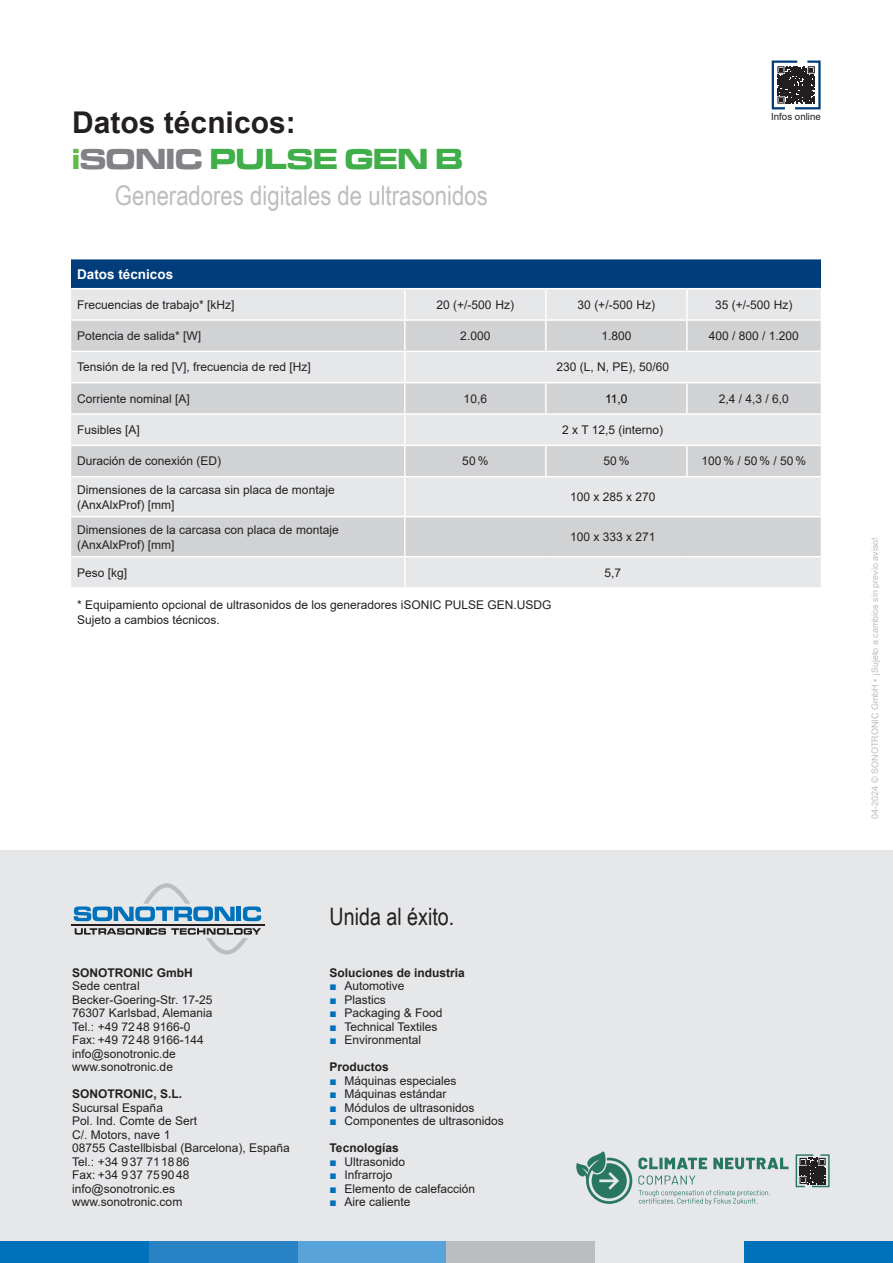
<style>
.page{position:relative;width:893px;height:1263px;background:#fff}
.page>*{position:absolute;margin:0;border:0;box-sizing:border-box;transform-origin:0 0}
.t1{font:700 expanded 30px "Microgramma Com";color:#40ae49}
.t2{font:700 30px "Arial";color:#231f20}
.t3{font:27px "Arial Narrow";color:#bcbdc0}
.t4{font:24px "Arial Narrow";color:#231f20}
.t5{font:700 13.5px "Arial";color:#fff}
.t6{font:12px/13.5px "Arial";color:#231f20}
.t7{font:700 12px "Arial";color:#231f20}
.t8{font:12px "Arial";color:#000}
.t9{font:9.75px "Arial";color:#231f20}
.t10{font:9px "Arial";color:#bcbdc0}
.s1{color:#60bb46}
.s2{color:#808285}
.s3{color:#0072bc}
</style>
<div class="page">
<div style="left:71px;top:259px;width:750px;height:30px;background:#013c7b"></div>
<div style="left:71px;top:289px;width:750px;height:298px;background:#e6e7e9"></div>
<svg style="left:71px;top:321px;width:750px;height:235px;background:#dadbdd"></svg>
<hr style="left:71px;top:259px;width:334px;height:1px;background:#fff">
<hr style="left:405px;top:259px;width:141px;height:1px;background:#fff">
<hr style="left:546px;top:259px;width:141px;height:1px;background:#fff">
<hr style="left:687px;top:259px;width:134px;height:1px;background:#fff">
<hr style="left:71px;top:288px;width:334px;height:1px;background:#fff">
<hr style="left:405px;top:288px;width:141px;height:1px;background:#fff">
<hr style="left:546px;top:288px;width:141px;height:1px;background:#fff">
<hr style="left:687px;top:288px;width:134px;height:1px;background:#fff">
<hr style="left:71px;top:319px;width:334px;height:2px;background:#fff">
<hr style="left:405px;top:319px;width:141px;height:2px;background:#fff">
<hr style="left:546px;top:319px;width:141px;height:2px;background:#fff">
<hr style="left:687px;top:319px;width:134px;height:2px;background:#fff">
<hr style="left:71px;top:351px;width:334px;height:1px;background:#fff">
<hr style="left:405px;top:351px;width:141px;height:1px;background:#fff">
<hr style="left:546px;top:351px;width:141px;height:1px;background:#fff">
<hr style="left:687px;top:351px;width:134px;height:1px;background:#fff">
<hr style="left:71px;top:382px;width:334px;height:1px;background:#fff">
<hr style="left:405px;top:382px;width:141px;height:1px;background:#fff">
<hr style="left:546px;top:382px;width:141px;height:1px;background:#fff">
<hr style="left:687px;top:382px;width:134px;height:1px;background:#fff">
<hr style="left:71px;top:413px;width:334px;height:2px;background:#fff">
<hr style="left:405px;top:413px;width:141px;height:2px;background:#fff">
<hr style="left:546px;top:413px;width:141px;height:2px;background:#fff">
<hr style="left:687px;top:413px;width:134px;height:2px;background:#fff">
<hr style="left:71px;top:445px;width:334px;height:1px;background:#fff">
<hr style="left:405px;top:445px;width:141px;height:1px;background:#fff">
<hr style="left:546px;top:445px;width:141px;height:1px;background:#fff">
<hr style="left:687px;top:445px;width:134px;height:1px;background:#fff">
<hr style="left:71px;top:476px;width:334px;height:1px;background:#fff">
<hr style="left:405px;top:476px;width:141px;height:1px;background:#fff">
<hr style="left:546px;top:476px;width:141px;height:1px;background:#fff">
<hr style="left:687px;top:476px;width:134px;height:1px;background:#fff">
<hr style="left:71px;top:516px;width:334px;height:1px;background:#fff">
<hr style="left:405px;top:516px;width:141px;height:1px;background:#fff">
<hr style="left:546px;top:516px;width:141px;height:1px;background:#fff">
<hr style="left:687px;top:516px;width:134px;height:1px;background:#fff">
<hr style="left:71px;top:556px;width:334px;height:1px;background:#fff">
<hr style="left:405px;top:556px;width:141px;height:1px;background:#fff">
<hr style="left:546px;top:556px;width:141px;height:1px;background:#fff">
<hr style="left:687px;top:556px;width:134px;height:1px;background:#fff">
<hr style="left:404px;top:321px;width:2px;height:30px;background:#fff">
<hr style="left:404px;top:352px;width:2px;height:30px;background:#fff">
<hr style="left:404px;top:383px;width:2px;height:30px;background:#fff">
<hr style="left:404px;top:415px;width:2px;height:30px;background:#fff">
<hr style="left:404px;top:446px;width:2px;height:30px;background:#fff">
<hr style="left:404px;top:289px;width:2px;height:30px;background:#fff">
<hr style="left:545px;top:289px;width:2px;height:30px;background:#fff">
<hr style="left:545px;top:321px;width:2px;height:30px;background:#fff">
<hr style="left:545px;top:383px;width:2px;height:30px;background:#fff">
<hr style="left:545px;top:446px;width:2px;height:30px;background:#fff">
<hr style="left:686px;top:289px;width:2px;height:30px;background:#fff">
<hr style="left:686px;top:321px;width:2px;height:30px;background:#fff">
<hr style="left:686px;top:383px;width:2px;height:30px;background:#fff">
<hr style="left:686px;top:446px;width:2px;height:30px;background:#fff">
<hr style="left:404px;top:477px;width:2px;height:39px;background:#fff">
<hr style="left:404px;top:517px;width:2px;height:39px;background:#fff">
<hr style="left:404px;top:557px;width:2px;height:30px;background:#fff">
<div style="left:0;top:850px;width:893px;height:413px;background:#e6e7e9"></div>
<svg style="left:74px;top:883px;width:187px;height:71px"></svg>
<hr style="left:71px;top:924px;width:194px;height:1px;background:#231f20">
<svg style="left:771px;top:60px;width:50px;height:50px"></svg>
<svg style="left:576px;top:1151px;width:56px;height:53px"></svg>
<svg style="left:639px;top:1190px;width:131px;height:15px"></svg>
<svg style="left:638px;top:1157px;width:69px;height:12px"></svg>
<svg style="left:713px;top:1158px;width:76px;height:11px"></svg>
<svg style="left:638px;top:1175px;width:57px;height:9px"></svg>
<svg style="left:795px;top:1154px;width:35px;height:34px"></svg>
<div style="left:0;top:1242px;width:149px;height:21px;background:#0072bc"></div>
<div style="left:149px;top:1242px;width:149px;height:21px;background:#2882c4"></div>
<div style="left:298px;top:1242px;width:148px;height:21px;background:#58a4da"></div>
<div style="left:446px;top:1242px;width:149px;height:21px;background:#bcbdc0"></div>
<div style="left:744px;top:1242px;width:149px;height:21px;background:#0072bc"></div>
<h1 class="t2" style="left:72px;top:101px;width:225px">Datos técnicos:</h1>
<h1 class="t1" style="left:72px;top:138px;width:392px"><span class="s1">i</span><span class="s2">SONIC</span> PULSE GEN B</h1>
<h2 class="t3" style="left:115px;top:175px;width:374px">Generadores digitales de ultrasonidos</h2>
<p class="t9" style="left:771px;top:110px;width:51px">Infos online</p>
<p class="t5" style="left:77px;top:264px;width:98px">Datos técnicos</p>
<p class="t6" style="left:77px;top:298px;width:159px">Frecuencias de trabajo* [kHz]</p>
<p class="t6" style="left:437px;top:298px;width:79px">20 (+/-500 Hz)</p>
<p class="t6" style="left:578px;top:298px;width:79px">30 (+/-500 Hz)</p>
<p class="t6" style="left:715px;top:298px;width:79px">35 (+/-500 Hz)</p>
<p class="t6" style="left:77px;top:329px;width:126px">Potencia de salida* [W]</p>
<p class="t6" style="left:460px;top:329px;width:32px">2.000</p>
<p class="t6" style="left:601px;top:329px;width:32px">1.800</p>
<p class="t6" style="left:709px;top:329px;width:92px">400 / 800 / 1.200</p>
<p class="t6" style="left:77px;top:360px;width:235px">Tensión de la red [V], frecuencia de red [Hz]</p>
<p class="t6" style="left:556px;top:360px;width:114px">230 (L, N, PE), 50/60</p>
<p class="t6" style="left:77px;top:392px;width:114px">Corriente nominal [A]</p>
<p class="t6" style="left:464px;top:392px;width:25px">10,6</p>
<p class="t8" style="left:605px;top:390px;width:24px">11,0</p>
<p class="t6" style="left:719px;top:392px;width:72px">2,4 / 4,3 / 6,0</p>
<p class="t6" style="left:77px;top:423px;width:64px">Fusibles [A]</p>
<p class="t6" style="left:562px;top:423px;width:102px">2 x T 12,5 (interno)</p>
<p class="t6" style="left:77px;top:454px;width:146px">Duración de conexión (ED)</p>
<p class="t6" style="left:462px;top:454px;width:28px">50%</p>
<p class="t6" style="left:603px;top:454px;width:28px">50%</p>
<p class="t6" style="left:701px;top:454px;width:106px">100 % / 50 % / 50 %</p>
<p class="t6" style="left:77px;top:482px;width:259px;line-height:15px">Dimensiones de la carcasa sin placa de montaje (AnxAlxProf) [mm]</p>
<p class="t6" style="left:570px;top:490px;width:87px">100 x 285 x 270</p>
<p class="t6" style="left:77px;top:522px;width:263px;line-height:15px">Dimensiones de la carcasa con placa de montaje (AnxAlxProf) [mm]</p>
<p class="t6" style="left:570px;top:530px;width:87px">100 x 333 x 271</p>
<p class="t6" style="left:77px;top:566px;width:52px">Peso [kg]</p>
<p class="t6" style="left:604px;top:566px;width:18px">5,7</p>
<p class="t6" style="left:77px;top:598px;width:476px;line-height:15px">* Equipamiento opcional de ultrasonidos de los generadores iSONIC PULSE GEN.USDG<br>Sujeto a cambios técnicos.</p>
<p class="t7" style="left:72px;top:964px;width:122px">SONOTRONIC GmbH</p>
<p class="t6" style="left:72px;top:979px;width:142px">Sede central<br>Becker-Goering-Str. 17-25<br>76307 Karlsbad, Alemania<br>Tel.: +49 7248 9166-0<br>Fax: +49 7248 9166-144 info@sonotronic.de www.sonotronic.de</p>
<p class="t7" style="left:72px;top:1085px;width:112px">SONOTRONIC, S.L.</p>
<p class="t6" style="left:72px;top:1100px;width:219px">Sucursal España<br>Pol. Ind. Comte de Sert<br>C/. Motors, nave 1<br>08755 Castellbisbal (Barcelona), España<br>Tel.: +34 937 711886<br>Fax: +34 937 759048 info@sonotronic.es<br>www.sonotronic.com</p>
<h3 class="t4" style="left:330px;top:898px;width:126px">Unida al éxito.</h3>
<p class="t7" style="left:330px;top:964px;width:137px">Soluciones de industria</p>
<p class="t6" style="left:330px;top:979px;width:76px"><span class="s3">■</span> Automotive</p>
<p class="t6" style="left:330px;top:992px;width:58px"><span class="s3">■</span> Plastics</p>
<p class="t6" style="left:330px;top:1006px;width:114px"><span class="s3">■</span> Packaging &amp; Food</p>
<p class="t6" style="left:330px;top:1019px;width:110px"><span class="s3">■</span> Technical Textiles</p>
<p class="t6" style="left:330px;top:1033px;width:93px"><span class="s3">■</span> Environmental</p>
<p class="t7" style="left:330px;top:1058px;width:61px">Productos</p>
<p class="t6" style="left:330px;top:1073px;width:128px"><span class="s3">■</span> Máquinas especiales</p>
<p class="t6" style="left:330px;top:1087px;width:118px"><span class="s3">■</span> Máquinas estándar</p>
<p class="t6" style="left:330px;top:1100px;width:146px"><span class="s3">■</span> Módulos de ultrasonidos</p>
<p class="t6" style="left:330px;top:1114px;width:176px"><span class="s3">■</span> Componentes de ultrasonidos</p>
<p class="t7" style="left:330px;top:1139px;width:71px">Tecnologías</p>
<p class="t6" style="left:330px;top:1154px;width:77px"><span class="s3">■</span> Ultrasonido</p>
<p class="t6" style="left:330px;top:1168px;width:64px"><span class="s3">■</span> Infrarrojo</p>
<p class="t6" style="left:330px;top:1181px;width:147px"><span class="s3">■</span> Elemento de calefacción</p>
<p class="t6" style="left:330px;top:1195px;width:82px"><span class="s3">■</span> Aire caliente</p>
<p class="t10" style="left:869px;top:819px;width:283px;rotate:-90deg">04-2024 © SONOTRONIC GmbH ▪ ¡Sujeto a cambios sin previo aviso!</p>
</div>
